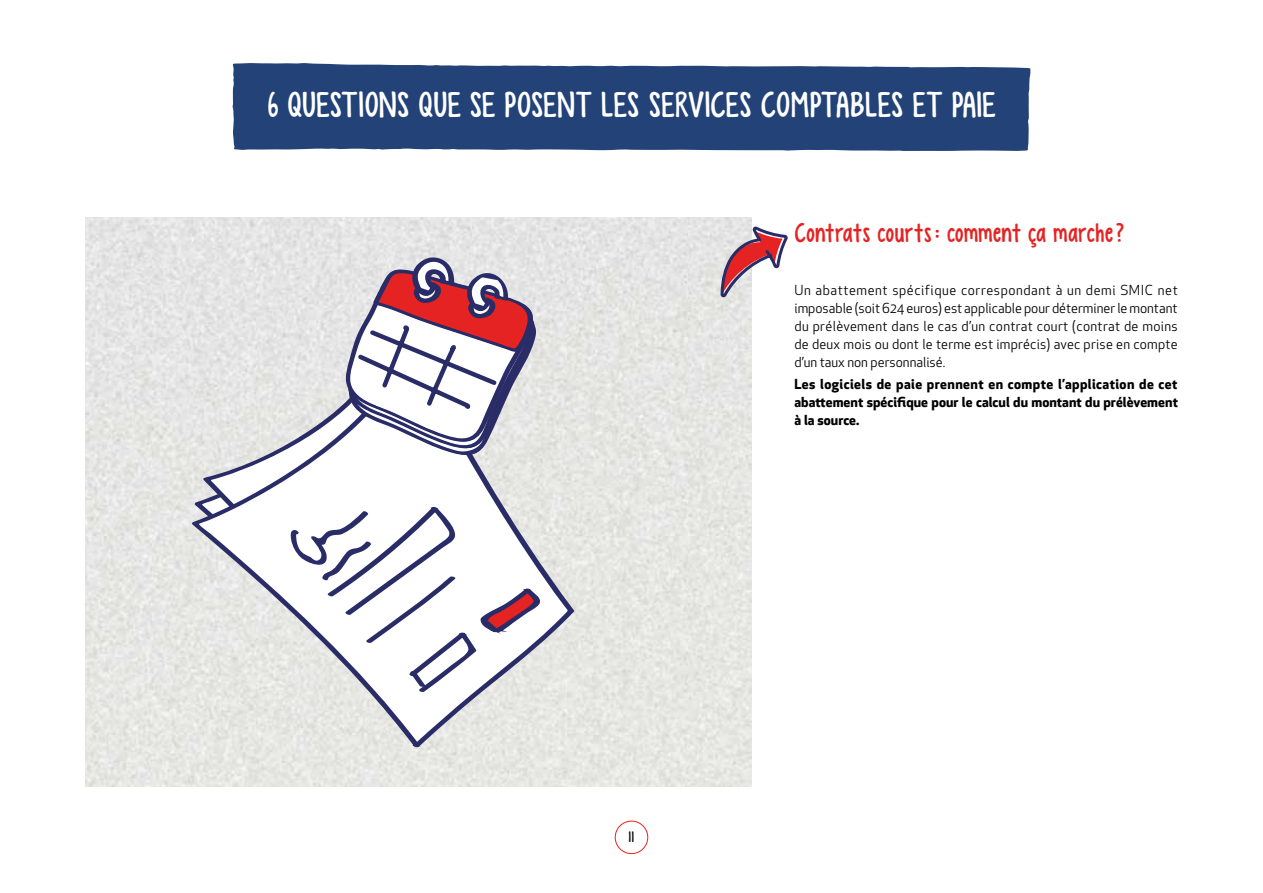
<style>
.page{position:relative;width:1263px;height:893px;background:#fff}
.page>*{position:absolute;margin:0;border:0;box-sizing:border-box;transform-origin:0 0}
.t1{font:36px "KG Empireof Dirt";letter-spacing:.025em;color:#fff}
.t2{font:27px "KG Empireof Dirt";letter-spacing:.015em;color:#e52322}
.t3{font:15px "KG Empireof Dirt";color:#000}
.t4{font:13.5px/18px "Apex New";letter-spacing:.015em;color:#000;text-align:justify}
.t5{font:700 13.5px/18px "Apex New";letter-spacing:.005em;color:#000;text-align:justify}
</style>
<div class="page">
<img style="left:85px;top:218px;width:667px;height:569px">
<div style="left:615px;top:821px;width:33px;height:33px;border:1px solid #e52322;border-radius:50%"></div>
<svg style="left:719px;top:224px;width:69px;height:320px"></svg>
<svg style="left:191px;top:217px;width:384px;height:532px"></svg>
<svg style="left:291px;top:501px;width:253px;height:192px"></svg>
<svg style="left:347px;top:217px;width:190px;height:37px;background:#e4e4e4"></svg>
<svg style="left:345px;top:254px;width:196px;height:204px"></svg>
<div style="left:232px;top:63px;width:798px;height:88px;background:#234378"></div>
<h1 class="t1" style="left:268px;top:84px;width:729px">6 QUESTIONS QUE SE POSENT LES SERVICES COMPTABLES ET PAIE</h1>
<h2 class="t2" style="left:795px;top:218px;width:331px">Contrats courts: comment ça marche?</h2>
<p class="t4" style="left:794px;top:281px;width:385px">Un abattement spécifique correspondant à un demi SMIC net imposable (soit 624 euros) est applicable pour déterminer le montant du prélèvement dans le cas d’un contrat court (contrat de moins de deux mois ou dont le terme est imprécis) avec prise en compte d’un taux non personnalisé.</p>
<p class="t5" style="left:794px;top:375px;width:385px">Les logiciels de paie prennent en compte l’application de cet abattement spécifique pour le calcul du montant du prélèvement à la source.</p>
<p class="t3" style="left:629px;top:828px;width:7px">11</p>
</div>
